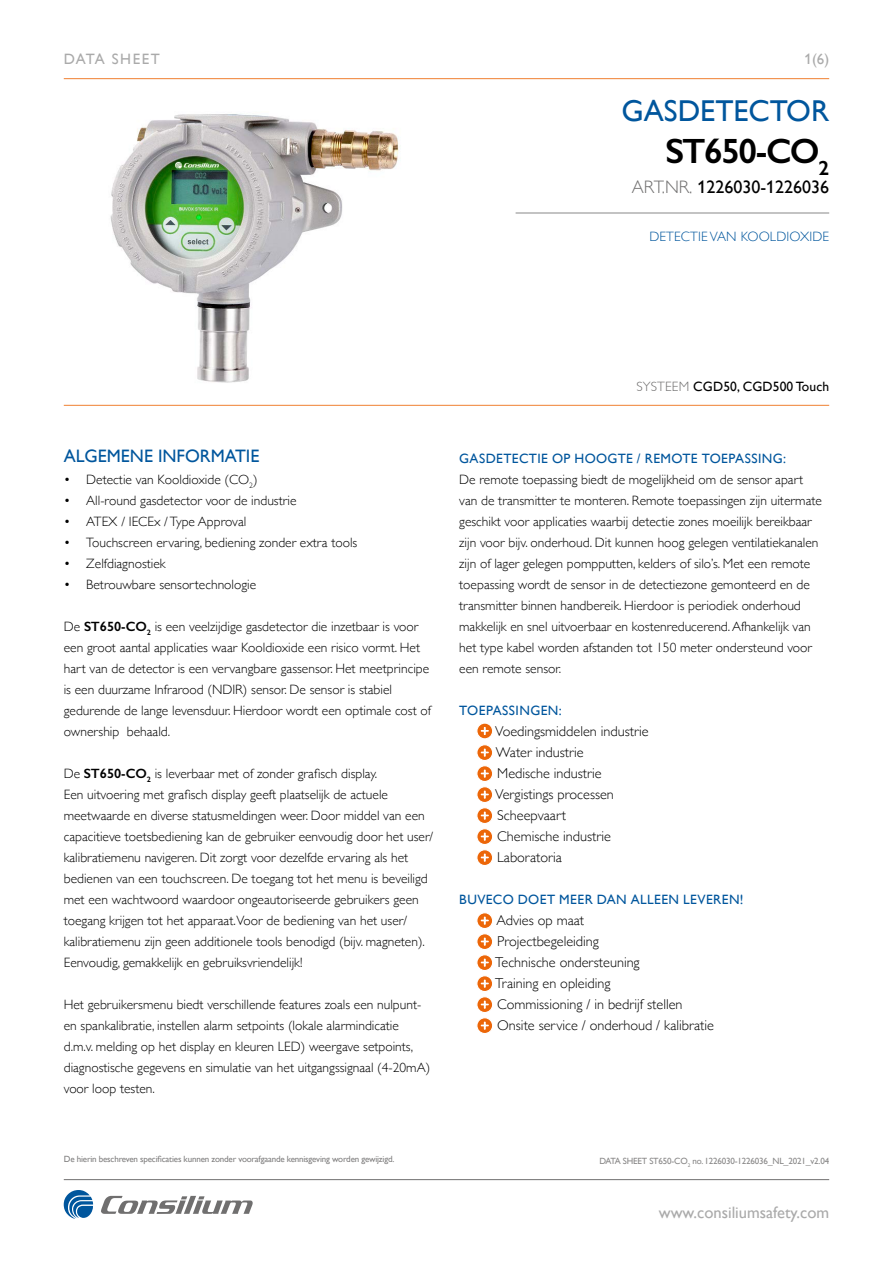
<style>
.page{position:relative;width:893px;height:1263px;background:#fff}
.page>*{position:absolute;margin:0;border:0;box-sizing:border-box;transform-origin:0 0}
.t1{font:600 35.25px "Gill Sans";letter-spacing:-.04em;color:#000}
.t2{font:30.15px "Gill Alt One";color:#00569d}
.t3{font:18px "Gill Alt One";color:#000}
.t4{font:18px "Gill Alt One";color:#00569d}
.t5{font:16.5px "Gill Alt One";color:#aaa}
.t6{font:15px "Gill Alt One";letter-spacing:.1em;color:#aaa}
.t7{font:300 14.25px/21px "Gill Sans";color:#000}
.t8{font:300 13.5px/21px "Gill Sans";color:#000}
.t9{font:13.5px "Gill Alt One";letter-spacing:.03em;color:#00569d}
.t10{font:13.5px "Gill Alt One";letter-spacing:.01em;color:#000}
.t11{font:300 13.5px "Gill Alt One";letter-spacing:.01em;color:#00569d}
.t12{font:9px "Gill Sans";letter-spacing:-.02em;color:#818080}
.t13{font:9px "Gill Sans";letter-spacing:-.02em;color:#898888}
.s1{font-weight:300;color:#706f6f}
.s2{font-weight:600}
</style>
<div class="page">
<svg style="left:64px;top:1190px;width:29px;height:29px"></svg>
<svg style="left:101px;top:1196px;width:152px;height:18px"></svg>
<hr style="left:64px;top:78px;width:765px;height:1px;background:#f08031">
<hr style="left:64px;top:405px;width:765px;height:1px;background:#f08031">
<hr style="left:64px;top:1179px;width:765px;height:1px;background:#706f6f">
<hr style="left:516px;top:213px;width:313px;height:1px;background:#898888">
<img style="left:110px;top:114px;width:289px;height:269px">
<svg style="left:477px;top:723px;width:16px;height:16px"></svg>
<div style="left:476px;top:722px;width:17px;height:18px;border:1px solid #fff;border-radius:50%"></div>
<svg style="left:481px;top:727px;width:8px;height:8px"></svg>
<svg style="left:477px;top:744px;width:16px;height:17px"></svg>
<div style="left:476px;top:744px;width:17px;height:17px;border:1px solid #fff;border-radius:50%"></div>
<svg style="left:481px;top:748px;width:8px;height:9px"></svg>
<svg style="left:477px;top:765px;width:16px;height:17px"></svg>
<div style="left:476px;top:765px;width:17px;height:17px;border:1px solid #fff;border-radius:50%"></div>
<svg style="left:481px;top:769px;width:8px;height:9px"></svg>
<svg style="left:477px;top:786px;width:16px;height:17px"></svg>
<div style="left:476px;top:786px;width:17px;height:17px;border:1px solid #fff;border-radius:50%"></div>
<svg style="left:481px;top:790px;width:8px;height:9px"></svg>
<svg style="left:477px;top:807px;width:16px;height:17px"></svg>
<div style="left:476px;top:807px;width:17px;height:17px;border:1px solid #fff;border-radius:50%"></div>
<svg style="left:481px;top:811px;width:8px;height:9px"></svg>
<svg style="left:477px;top:828px;width:16px;height:17px"></svg>
<div style="left:476px;top:828px;width:17px;height:17px;border:1px solid #fff;border-radius:50%"></div>
<svg style="left:481px;top:832px;width:8px;height:9px"></svg>
<svg style="left:477px;top:849px;width:16px;height:17px"></svg>
<div style="left:476px;top:849px;width:17px;height:17px;border:1px solid #fff;border-radius:50%"></div>
<svg style="left:481px;top:853px;width:8px;height:9px"></svg>
<svg style="left:477px;top:912px;width:16px;height:17px"></svg>
<div style="left:476px;top:912px;width:17px;height:17px;border:1px solid #fff;border-radius:50%"></div>
<svg style="left:481px;top:916px;width:8px;height:9px"></svg>
<svg style="left:477px;top:933px;width:16px;height:17px"></svg>
<div style="left:476px;top:933px;width:17px;height:17px;border:1px solid #fff;border-radius:50%"></div>
<svg style="left:481px;top:937px;width:8px;height:9px"></svg>
<svg style="left:477px;top:954px;width:16px;height:17px"></svg>
<div style="left:476px;top:954px;width:17px;height:17px;border:1px solid #fff;border-radius:50%"></div>
<svg style="left:481px;top:958px;width:8px;height:9px"></svg>
<svg style="left:477px;top:975px;width:16px;height:17px"></svg>
<div style="left:476px;top:975px;width:17px;height:17px;border:1px solid #fff;border-radius:50%"></div>
<svg style="left:481px;top:979px;width:8px;height:9px"></svg>
<svg style="left:477px;top:996px;width:16px;height:17px"></svg>
<div style="left:476px;top:996px;width:17px;height:17px;border:1px solid #fff;border-radius:50%"></div>
<svg style="left:481px;top:1000px;width:8px;height:9px"></svg>
<svg style="left:477px;top:1017px;width:16px;height:17px"></svg>
<div style="left:476px;top:1017px;width:17px;height:17px;border:1px solid #fff;border-radius:50%"></div>
<svg style="left:481px;top:1021px;width:8px;height:9px"></svg>
<p class="t6" style="left:64px;top:50px;width:98px">DATA SHEET</p>
<p class="t6" style="left:804px;top:50px;width:26px">1(6)</p>
<h2 class="t2" style="left:621px;top:93px;width:209px">GASDETECTOR</h2>
<h1 class="t1" style="left:665px;top:130px;width:165px">ST650-CO<sub>2</sub></h1>
<h3 class="t3" style="left:632px;top:177px;width:199px"><span class="s1">ART.NR.</span> 1226030-1226036</h3>
<p class="t11" style="left:649px;top:229px;width:181px">DETECTIE VAN KOOLDIOXIDE</p>
<h3 class="t4" style="left:64px;top:446px;width:197px">ALGEMENE INFORMATIE</h3>
<p class="t8" style="left:64px;top:468px;width:195px">• Detectie van Kooldioxide (CO<sub>2</sub>)</p>
<p class="t8" style="left:64px;top:489px;width:234px">• All-round gasdetector voor de industrie</p>
<p class="t8" style="left:64px;top:510px;width:184px">• ATEX / IECEx / Type Approval</p>
<p class="t8" style="left:64px;top:531px;width:295px">• Touchscreen ervaring, bediening zonder extra tools</p>
<p class="t8" style="left:64px;top:552px;width:103px">• Zelfdiagnostiek</p>
<p class="t8" style="left:64px;top:573px;width:194px">• Betrouwbare sensortechnologie</p>
<p class="t8" style="left:64px;top:615px;width:369px">De <span class="s2">ST650-CO</span><sub>2</sub> is een veelzijdige gasdetector die inzetbaar is voor een groot aantal applicaties waar Kooldioxide een risico vormt. Het hart van de detector is een vervangbare gassensor. Het meetprincipe is een duurzame Infrarood (NDIR) sensor. De sensor is stabiel gedurende de lange levensduur. Hierdoor wordt een optimale cost of ownership behaald.</p>
<p class="t8" style="left:64px;top:762px;width:371px">De <span class="s2">ST650-CO</span><sub>2</sub> is leverbaar met of zonder grafisch display.<br>Een uitvoering met grafisch display geeft plaatselijk de actuele meetwaarde en diverse statusmeldingen weer. Door middel van een capacitieve toetsbediening kan de gebruiker eenvoudig door het user/ kalibratiemenu navigeren. Dit zorgt voor dezelfde ervaring als het bedienen van een touchscreen. De toegang tot het menu is beveiligd met een wachtwoord waardoor ongeautoriseerde gebruikers geen toegang krijgen tot het apparaat.Voor de bediening van het user/ kalibratiemenu zijn geen additionele tools benodigd (bijv. magneten).<br>Eenvoudig, gemakkelijk en gebruiksvriendelijk!</p>
<p class="t8" style="left:64px;top:993px;width:368px">Het gebruikersmenu biedt verschillende features zoals een nulpunt&shy;en spankalibratie, instellen alarm setpoints (lokale alarmindicatie d.m.v. melding op het display en kleuren LED) weergave setpoints, diagnostische gegevens en simulatie van het uitgangssignaal (4-20mA) voor loop testen.</p>
<p class="t12" style="left:64px;top:1154px;width:332px">De hierin beschreven specificaties kunnen zonder voorafgaande kennisgeving worden gewijzigd.</p>
<p class="t10" style="left:636px;top:379px;width:194px"><span class="s1">SYSTEEM</span> CGD50, CGD500 Touch</p>
<p class="t9" style="left:459px;top:450px;width:328px">GASDETECTIE OP HOOGTE / REMOTE TOEPASSING:</p>
<p class="t8" style="left:459px;top:468px;width:364px">De remote toepassing biedt de mogelijkheid om de sensor apart van de transmitter te monteren. Remote toepassingen zijn uitermate geschikt voor applicaties waarbij detectie zones moeilijk bereikbaar zijn voor bijv. onderhoud. Dit kunnen hoog gelegen ventilatiekanalen zijn of lager gelegen pompputten, kelders of silo’s. Met een remote toepassing wordt de sensor in de detectiezone gemonteerd en de transmitter binnen handbereik. Hierdoor is periodiek onderhoud makkelijk en snel uitvoerbaar en kostenreducerend. Afhankelijk van het type kabel worden afstanden tot 150 meter ondersteund voor een remote sensor.</p>
<p class="t9" style="left:459px;top:703px;width:104px">TOEPASSINGEN:</p>
<p class="t7" style="left:495px;top:720px;width:155px">Voedingsmiddelen industrie<br>Water industrie<br>Medische industrie<br>Vergistings processen<br>Scheepvaart<br>Chemische industrie<br>Laboratoria</p>
<p class="t9" style="left:459px;top:891px;width:286px">BUVECO DOET MEER DAN ALLEEN LEVEREN!</p>
<p class="t7" style="left:495px;top:909px;width:220px">Advies op maat<br>Projectbegeleiding<br>Technische ondersteuning<br>Training en opleiding<br>Commissioning / in bedrijf stellen<br>Onsite service / onderhoud / kalibratie</p>
<p class="t13" style="left:599px;top:1155px;width:231px">DATA SHEET ST650-CO<sub>2</sub> no. 1226030-1226036_NL_2021_v2.04</p>
<p class="t5" style="left:659px;top:1203px;width:172px">www.consiliumsafety.com</p>
</div>
